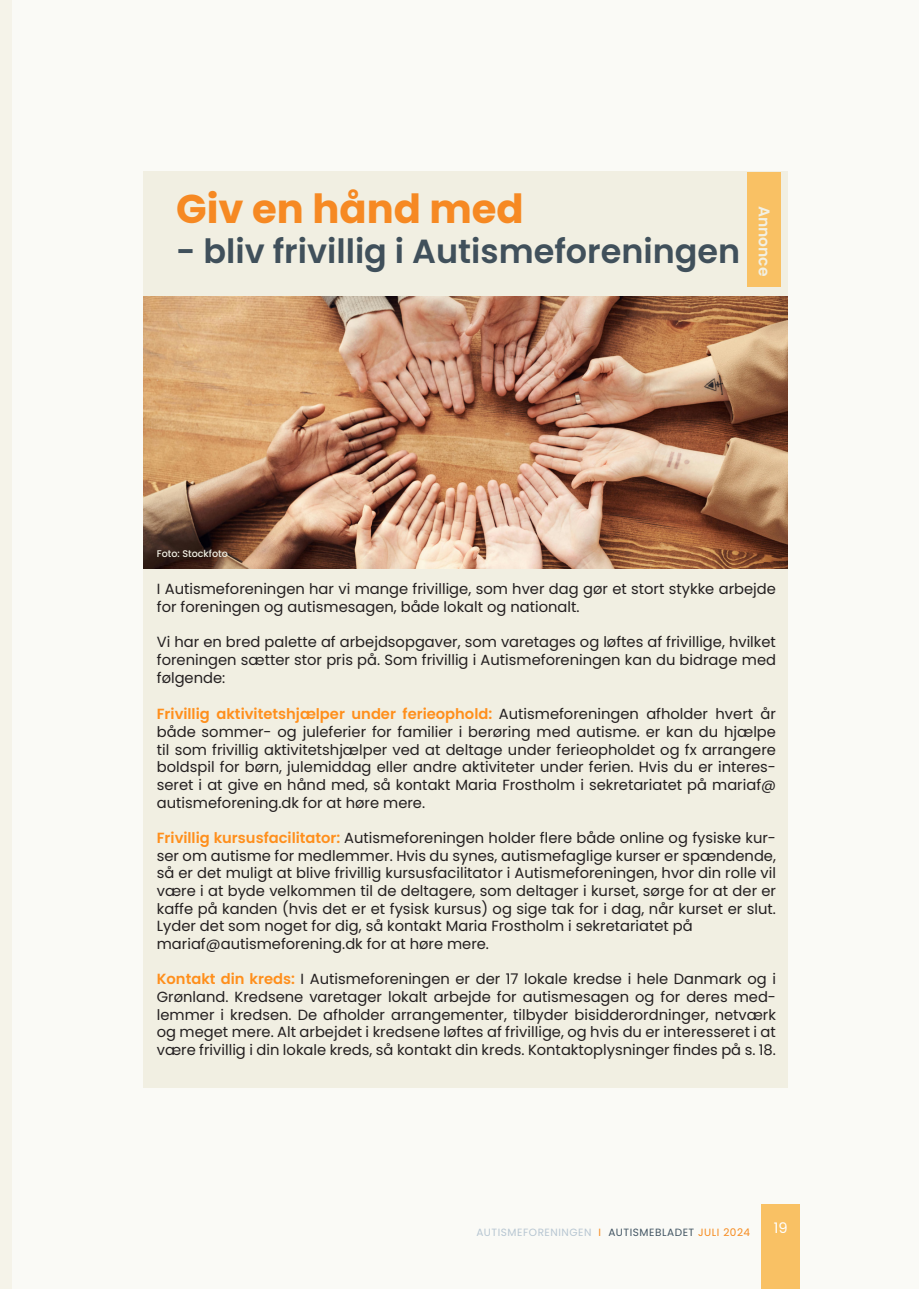
<style>
.page{position:relative;width:919px;height:1289px;background:#fff}
.page>*{position:absolute;margin:0;border:0;box-sizing:border-box;transform-origin:0 0}
.t1{font:700 40.05px "Poppins";color:#f68923}
.t2{font:600 33.45px "Poppins";color:#40505b}
.t3{font:600 15.45px "Poppins";color:#f1f0e4}
.t4{font:14.7px/17.7px "Poppins";color:#231f20;text-align:justify}
.t5{font:14.55px "Poppins";color:#fff}
.t6{font:10.5px "Poppins";letter-spacing:.05em;color:#b7c6d2}
.t7{font:500 9.75px "Poppins";color:#f1f0e4}
.s1{font-weight:600;color:#ff8f1c}
.s2{color:#f68b1f}
.s3{color:#425563}
</style>
<div class="page">
<div style="left:11px;top:0;width:907px;height:1288px;background:#fafaf6"></div>
<div style="left:0;top:0;width:11px;height:1288px;background:#f5f3e9"></div>
<div style="left:143px;top:172px;width:644px;height:125px;background:#f1efe2"></div>
<div style="left:143px;top:567px;width:644px;height:520px;background:#f1efe2"></div>
<img style="left:143px;top:297px;width:644px;height:271px">
<div style="left:746px;top:172px;width:34px;height:114px;background:#f9c164"></div>
<div style="left:761px;top:1203px;width:38px;height:85px;background:#f9c164"></div>
<p class="t1" style="left:176px;top:186px;width:349px">Giv en hånd med</p>
<p class="t2" style="left:176px;top:232px;width:565px">- bliv frivillig i Autismeforeningen</p>
<p class="t3" style="left:773px;top:206px;width:72px;rotate:90deg">Annonce</p>
<p class="t7" style="left:157px;top:548px;width:73px">Foto: Stockfoto</p>
<p class="t4" style="left:157px;top:580px;width:620px">I Autismeforeningen har vi mange frivillige, som hver dag gør et stort stykke arbejde for foreningen og autismesagen, både lokalt og nationalt.</p>
<p class="t4" style="left:157px;top:633px;width:620px">Vi har en bred palette af arbejdsopgaver, som varetages og løftes af frivillige, hvilket foreningen sætter stor pris på. Som frivillig i Autismeforeningen kan du bidrage med følgende:</p>
<p class="t4" style="left:157px;top:705px;width:620px"><span class="s1">Frivillig aktivitetshjælper under ferieophold:</span> Autismeforeningen afholder hvert år både sommer- og juleferier for familier i berøring med autisme. er kan du hjælpe til som frivillig aktivitetshjælper ved at deltage under ferieopholdet og fx arrangere boldspil for børn, julemiddag eller andre aktiviteter under ferien. Hvis du er interes&shy;seret i at give en hånd med, så kontakt Maria Frostholm i sekretariatet på mariaf@ autismeforening.dk for at høre mere.</p>
<p class="t4" style="left:157px;top:829px;width:620px"><span class="s1">Frivillig kursusfacilitator:</span> Autismeforeningen holder flere både online og fysiske kur&shy;ser om autisme for medlemmer. Hvis du synes, autismefaglige kurser er spændende, så er det muligt at blive frivillig kursusfacilitator i Autismeforeningen, hvor din rolle vil være i at byde velkommen til de deltagere, som deltager i kurset, sørge for at der er kaffe på kanden (hvis det er et fysisk kursus) og sige tak for i dag, når kurset er slut.<br>Lyder det som noget for dig, så kontakt Maria Frostholm i sekretariatet på</p>
<p class="t4" style="left:157px;top:935px;width:333px">mariaf@autismeforening.dk for at høre mere.</p>
<p class="t4" style="left:157px;top:970px;width:620px"><span class="s1">Kontakt din kreds:</span> I Autismeforeningen er der 17 lokale kredse i hele Danmark og i Grønland. Kredsene varetager lokalt arbejde for autismesagen og for deres med&shy;lemmer i kredsen. De afholder arrangementer, tilbyder bisidderordninger, netværk og meget mere. Alt arbejdet i kredsene løftes af frivillige, og hvis du er interesseret i at være frivillig i din lokale kreds, så kontakt din kreds. Kontaktoplysninger findes på s. 18.</p>
<p class="t6" style="left:476px;top:1226px;width:275px">AUTISMEFORENINGEN <span class="s2">I</span> <span class="s3">AUTISMEBLADET</span> <span class="s2">JULI 2024</span></p>
<p class="t5" style="left:773px;top:1219px;width:15px">19</p>
</div>
